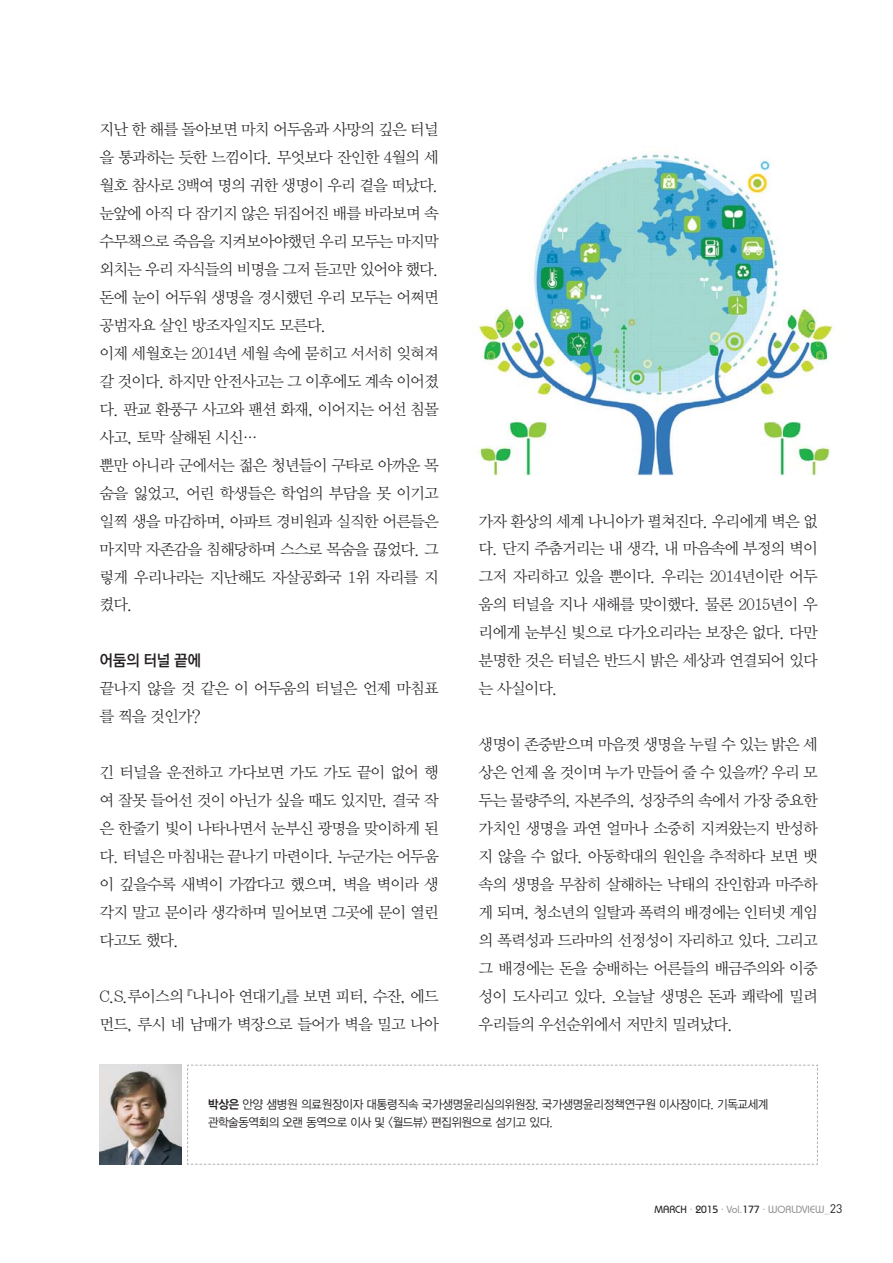
<style>
.page{position:relative;width:893px;height:1263px;background:#fff}
.page>*{position:absolute;margin:0;border:0;box-sizing:border-box;transform-origin:0 0}
.t1{font:15.75px/27.9px "YDVY Mj O Std 32 KS Cms UHC H";letter-spacing:-.06em;color:#231f20}
.t2{font:15.75px "YDVYGO Std 54 KS Cms UHC H";letter-spacing:-.03em;color:#231f20}
.t3{font:12.3px/17.4px "YDVYGO Std 32 KS Cms UHC H";letter-spacing:-.01em;color:#231f20;scale:.93 1}
.t4{font:12.3px "DIN";color:#231f20}
.t5{font:500 10.5px "Bauhaus IT Cby BT";color:#939598}
.s1{font-family:"YDVYGO Std 34 KS Cms UHC H"}
.s2{color:#231f20}
.s3{font-size:5.25px}
</style>
<div class="page">
<img style="left:471px;top:153px;width:362px;height:322px">
<img style="left:100px;top:1065px;width:82px;height:100px">
<svg style="left:187px;top:1065px;width:631px;height:100px"></svg>
<p class="t1" style="left:100px;top:117px;width:341px">지난 한 해를 돌아보면 마치 어두움과 사망의 깊은 터널 을 통과하는 듯한 느낌이다. 무엇보다 잔인한 4월의 세 월호 참사로 3백여 명의 귀한 생명이 우리 곁을 떠났다. 눈앞에 아직 다 잠기지 않은 뒤집어진 배를 바라보며 속 수무책으로 죽음을 지켜보아야했던 우리 모두는 마지막 외치는 우리 자식들의 비명을 그저 듣고만 있어야 했다. 돈에 눈이 어두워 생명을 경시했던 우리 모두는 어쩌면 공범자요 살인 방조자일지도 모른다.<br>이제 세월호는 2014년 세월 속에 묻히고 서서히 잊혀져 갈 것이다. 하지만 안전사고는 그 이후에도 계속 이어졌 다. 판교 환풍구 사고와 팬션 화재, 이어지는 어선 침몰 사고, 토막 살해된 시신…<br>뿐만 아니라 군에서는 젊은 청년들이 구타로 아까운 목 숨을 잃었고, 어린 학생들은 학업의 부담을 못 이기고 일찍 생을 마감하며, 아파트 경비원과 실직한 어른들은 마지막 자존감을 침해당하며 스스로 목숨을 끊었다. 그 렇게 우리나라는 지난해도 자살공화국 1위 자리를 지 켰다.</p>
<p class="t2" style="left:100px;top:654px;width:103px">어둠의 터널 끝에</p>
<p class="t1" style="left:100px;top:676px;width:341px">끝나지 않을 것 같은 이 어두움의 터널은 언제 마침표 를 찍을 것인가?</p>
<p class="t1" style="left:100px;top:759px;width:341px;text-align:justify">긴 터널을 운전하고 가다보면 가도 가도 끝이 없어 행 여 잘못 들어선 것이 아닌가 싶을 때도 있지만, 결국 작 은 한줄기 빛이 나타나면서 눈부신 광명을 맞이하게 된 다. 터널은 마침내는 끝나기 마련이다. 누군가는 어두움 이 깊을수록 새벽이 가깝다고 했으며, 벽을 벽이라 생 각지 말고 문이라 생각하며 밀어보면 그곳에 문이 열린 다고도 했다.</p>
<p class="t1" style="left:100px;top:983px;width:341px">C.S.루이스의 『나니아 연대기』를 보면 피터, 수잔, 에드 먼드, 루시 네 남매가 벽장으로 들어가 벽을 밀고 나아</p>
<p class="t1" style="left:478px;top:508px;width:341px;text-align:justify">가자 환상의 세계 나니아가 펼쳐진다. 우리에게 벽은 없 다. 단지 주춤거리는 내 생각, 내 마음속에 부정의 벽이 그저 자리하고 있을 뿐이다. 우리는 2014년이란 어두 움의 터널을 지나 새해를 맞이했다. 물론 2015년이 우 리에게 눈부신 빛으로 다가오리라는 보장은 없다. 다만 분명한 것은 터널은 반드시 밝은 세상과 연결되어 있다 는 사실이다.</p>
<p class="t1" style="left:478px;top:731px;width:341px;text-align:justify">생명이 존중받으며 마음껏 생명을 누릴 수 있는 밝은 세 상은 언제 올 것이며 누가 만들어 줄 수 있을까? 우리 모 두는 물량주의, 자본주의, 성장주의 속에서 가장 중요한 가치인 생명을 과연 얼마나 소중히 지켜왔는지 반성하 지 않을 수 없다. 아동학대의 원인을 추적하다 보면 뱃 속의 생명을 무참히 살해하는 낙태의 잔인함과 마주하 게 되며, 청소년의 일탈과 폭력의 배경에는 인터넷 게임 의 폭력성과 드라마의 선정성이 자리하고 있다. 그리고 그 배경에는 돈을 숭배하는 어른들의 배금주의와 이중 성이 도사리고 있다. 오늘날 생명은 돈과 쾌락에 밀려 우리들의 우선순위에서 저만치 밀려났다.</p>
<p class="t3" style="left:208px;top:1097px;width:604px"><span class="s1">박상은</span> 안양 샘병원 의료원장이자 대통령직속 국가생명윤리심의위원장, 국가생명윤리정책연구원 이사장이다. 기독교세계 관학술동역회의 오랜 동역으로 이사 및 &lt;월드뷰&gt; 편집위원으로 섬기고 있다.</p>
<p class="t5" style="left:654px;top:1206px;width:177px"><span class="s2">MARCH</span> · <span class="s2">2015</span> · Vol.<span class="s2">177</span> · WORLDVIEW<span class="s3">_</span></p>
<p class="t4" style="left:830px;top:1201px;width:14px">23</p>
</div>
